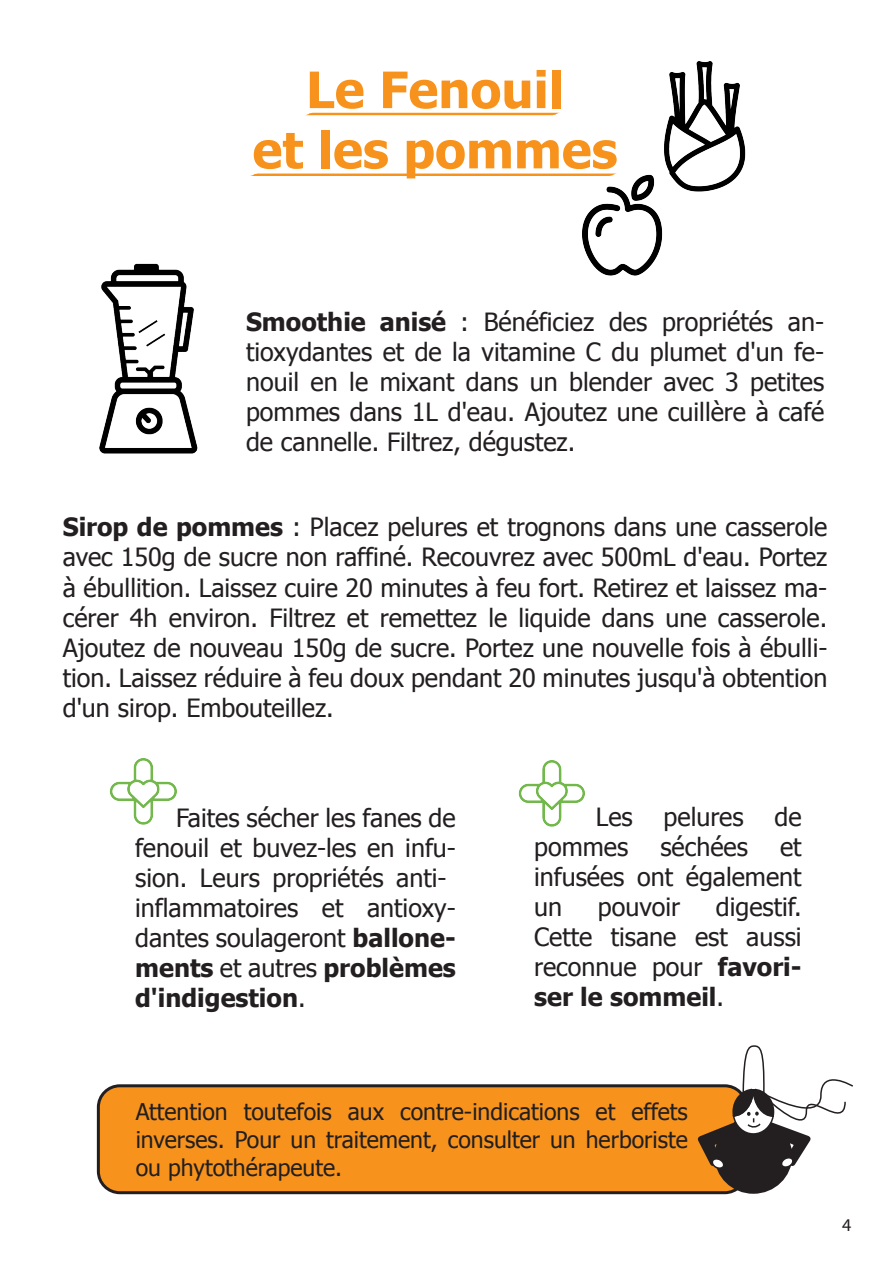
<style>
.page{position:relative;width:893px;height:1263px;background:#fff}
.page>*{position:absolute;margin:0;border:0;box-sizing:border-box;transform-origin:0 0}
.t1{font:700 50.25px/60.3px "Tahoma";color:#f7931d;text-align:center}
.t2{font:25.05px/30.2px "Tahoma";color:#231f20;text-align:justify}
.t3{font:22.95px/27.6px "Tahoma";color:#231f20;text-align:justify}
.t4{font:18px "Myriad Pro";color:#231f20}
.s1{font-weight:700}
</style>
<div class="page">
<img style="left:648px;top:61px;width:98px;height:131px">
<img style="left:582px;top:175px;width:92px;height:101px">
<img style="left:99px;top:263px;width:99px;height:191px">
<img style="left:109px;top:758px;width:68px;height:67px">
<img style="left:518px;top:760px;width:67px;height:67px">
<div style="left:98px;top:1086px;width:648px;height:107px;background:#f7931d;border-radius:21px"></div>
<div style="left:97px;top:1084px;width:651px;height:110px;border:3px solid #231f20;border-radius:21px"></div>
<svg style="left:692px;top:1045px;width:161px;height:150px"></svg>
<svg style="left:306px;top:113px;width:253px;height:2px"></svg>
<svg style="left:250px;top:174px;width:367px;height:2px"></svg>
<h1 class="t1" style="left:252px;top:57px;width:366px">Le Fenouil<br>et les pommes</h1>
<p class="t2" style="left:246px;top:305px;width:580px"><span class="s1">Smoothie anisé</span> : Bénéficiez des propriétés an&shy;tioxydantes et de la vitamine C du plumet d'un fe&shy;nouil en le mixant dans un blender avec 3 petites pommes dans 1L d'eau. Ajoutez une cuillère à café de cannelle. Filtrez, dégustez.</p>
<p class="t2" style="left:63px;top:511px;width:766px"><span class="s1">Sirop de pommes</span> : Placez pelures et trognons dans une casserole avec 150g de sucre non raffiné. Recouvrez avec 500mL d'eau. Portez à ébullition. Laissez cuire 20 minutes à feu fort. Retirez et laissez ma&shy;cérer 4h environ. Filtrez et remettez le liquide dans une casserole.<br>Ajoutez de nouveau 150g de sucre. Portez une nouvelle fois à ébulli&shy;tion. Laissez réduire à feu doux pendant 20 minutes jusqu'à obtention d'un sirop. Embouteillez.</p>
<p class="t2" style="left:135px;top:801px;width:322px;text-align:left;text-indent:41px">Faites sécher les fanes de fenouil et buvez-les en infu&shy;sion. Leurs propriétés anti&shy;inflammatoires et antioxy&shy;dantes soulageront <span class="s1">ballone&shy;ments</span> et autres <span class="s1">problèmes d'indigestion</span>.</p>
<p class="t2" style="left:534px;top:800px;width:269px;text-indent:62px">Les pelures de pommes</p>
<p class="t2" style="left:660px;top:830px;width:89px">séchées</p>
<p class="t2" style="left:534px;top:830px;width:269px;text-indent:246px">et infusées ont également un</p>
<p class="t2" style="left:534px;top:891px;width:269px;text-indent:182px">digestif.<br>Cette tisane est aussi reconnue pour <span class="s1">favori&shy;ser le sommeil</span>.</p>
<p class="t2" style="left:598px;top:891px;width:84px">pouvoir</p>
<p class="t3" style="left:136px;top:1097px;width:554px">Attention toutefois aux contre-indications et effets inverses. Pour un traitement, consulter un herboriste ou phytothérapeute.</p>
<p class="t4" style="left:842px;top:1213px;width:11px">4</p>
</div>
